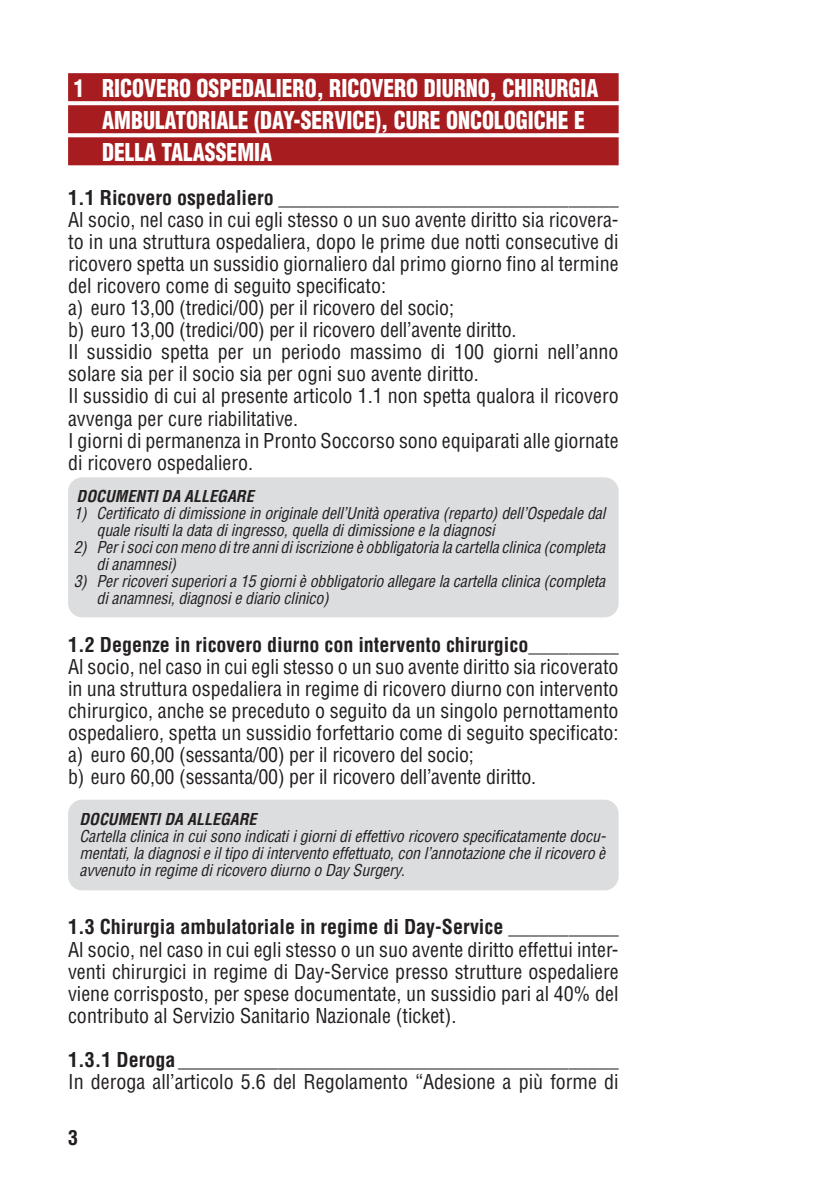
<style>
.page{position:relative;width:840px;height:1191px;background:#fff}
.page>*{position:absolute;margin:0;border:0;box-sizing:border-box;transform-origin:0 0}
.AREE_riga2{font:900 condensed 24px "Helvetica LT Std";color:#fff;scale:.9 1}
.AREE{font:900 condensed 24px "Helvetica LT Std";color:#fff;scale:.9 1}
.TESTO{font:condensed 20px/22px "Helvetica LT Std";color:#231f20;text-align:justify}
.TITOLETTI{font:700 condensed 20px "Helvetica LT Std";color:#231f20}
.TESTO_con_rientri{font:condensed 20px "Helvetica LT Std";letter-spacing:-.01em;color:#231f20}
.allegato_TEST_punti{font:italic condensed 16px/17px "Helvetica LT Std";letter-spacing:-.01em;color:#231f20}
.allegati{font:italic 700 condensed 16px "Helvetica LT Std";color:#231f20}
</style>
<div class="page">
<div style="left:68px;top:73px;width:550px;height:28px;background:#a61c1f"></div>
<div style="left:68px;top:105px;width:550px;height:28px;background:#a61c1f"></div>
<div style="left:68px;top:137px;width:550px;height:28px;background:#a61c1f"></div>
<div style="left:68px;top:477px;width:550px;height:140px;background:#dcdddf;border-radius:14px"></div>
<div style="left:68px;top:799px;width:550px;height:91px;background:#dcdddf;border-radius:14px"></div>
<p class="AREE" style="left:74px;top:73px;width:584px">1 RICOVERO OSPEDALIERO, RICOVERO DIURNO, CHIRURGIA</p>
<p class="AREE_riga2" style="left:102px;top:105px;width:537px">AMBULATORIALE (DAY-SERVICE), CURE ONCOLOGICHE E</p>
<p class="AREE_riga2" style="left:102px;top:137px;width:190px">DELLA TALASSEMIA</p>
<p class="TITOLETTI" style="left:68px;top:185px;width:551px">1.1 Ricovero ospedaliero __________________________________</p>
<p class="TESTO" style="left:68px;top:208px;width:551px">Al socio, nel caso in cui egli stesso o un suo avente diritto sia ricovera&shy;to in una struttura ospedaliera, dopo le prime due notti consecutive di ricovero spetta un sussidio giornaliero dal primo giorno fino al termine del ricovero come di seguito specificato:</p>
<p class="TESTO_con_rientri" style="left:68px;top:295px;width:387px">a) euro 13,00 (tredici/00) per il ricovero del socio;</p>
<p class="TESTO_con_rientri" style="left:68px;top:317px;width:449px">b) euro 13,00 (tredici/00) per il ricovero dell’avente diritto.</p>
<p class="TESTO" style="left:68px;top:341px;width:551px">Il sussidio spetta per un periodo massimo di 100 giorni nell’anno solare sia per il socio sia per ogni suo avente diritto.</p>
<p class="TESTO" style="left:68px;top:385px;width:552px">Il sussidio di cui al presente articolo 1.1 non spetta qualora il ricovero avvenga per cure riabilitative.</p>
<p class="TESTO" style="left:68px;top:429px;width:551px">I giorni di permanenza in Pronto Soccorso sono equiparati alle giornate di ricovero ospedaliero.</p>
<p class="allegati" style="left:77px;top:486px;width:178px">DOCUMENTI DA ALLEGARE</p>
<p class="allegato_TEST_punti" style="left:96px;top:505px;width:510px;text-indent:-23px">1) Certificato di dimissione in originale dell’Unità operativa (reparto) dell’Ospedale dal quale risulti la data di ingresso, quella di dimissione e la diagnosi</p>
<p class="allegato_TEST_punti" style="left:96px;top:539px;width:510px;text-indent:-23px">2) Per i soci con meno di tre anni di iscrizione è obbligatoria la cartella clinica (completa di anamnesi)</p>
<p class="allegato_TEST_punti" style="left:96px;top:573px;width:510px;text-indent:-23px">3) Per ricoveri superiori a 15 giorni è obbligatorio allegare la cartella clinica (completa di anamnesi, diagnosi e diario clinico)</p>
<p class="TITOLETTI" style="left:68px;top:632px;width:551px">1.2 Degenze in ricovero diurno con intervento chirurgico_________</p>
<p class="TESTO" style="left:68px;top:655px;width:551px">Al socio, nel caso in cui egli stesso o un suo avente diritto sia ricoverato in una struttura ospedaliera in regime di ricovero diurno con intervento chirurgico, anche se preceduto o seguito da un singolo pernottamento ospedaliero, spetta un sussidio forfettario come di seguito specificato:</p>
<p class="TESTO_con_rientri" style="left:68px;top:742px;width:407px">a) euro 60,00 (sessanta/00) per il ricovero del socio;</p>
<p class="TESTO_con_rientri" style="left:68px;top:764px;width:469px">b) euro 60,00 (sessanta/00) per il ricovero dell’avente diritto.</p>
<p class="allegati" style="left:79px;top:809px;width:178px">DOCUMENTI DA ALLEGARE</p>
<p class="allegato_TEST_punti" style="left:79px;top:828px;width:527px;text-align:justify">Cartella clinica in cui sono indicati i giorni di effettivo ricovero specificatamente docu&shy;mentati, la diagnosi e il tipo di intervento effettuato, con l’annotazione che il ricovero è avvenuto in regime di ricovero diurno o Day Surgery.</p>
<p class="TITOLETTI" style="left:68px;top:914px;width:551px">1.3 Chirurgia ambulatoriale in regime di Day-Service ___________</p>
<p class="TESTO" style="left:68px;top:938px;width:551px">Al socio, nel caso in cui egli stesso o un suo avente diritto effettui inter&shy;venti chirurgici in regime di Day-Service presso strutture ospedaliere viene corrisposto, per spese documentate, un sussidio pari al 40% del contributo al Servizio Sanitario Nazionale (ticket).</p>
<p class="TITOLETTI" style="left:68px;top:1047px;width:551px">1.3.1 Deroga ____________________________________________</p>
<p class="TESTO" style="left:68px;top:1070px;width:551px">In deroga all’articolo 5.6 del Regolamento “Adesione a più forme di</p>
<p class="TITOLETTI" style="left:68px;top:1125px;width:11px">3</p>
</div>
